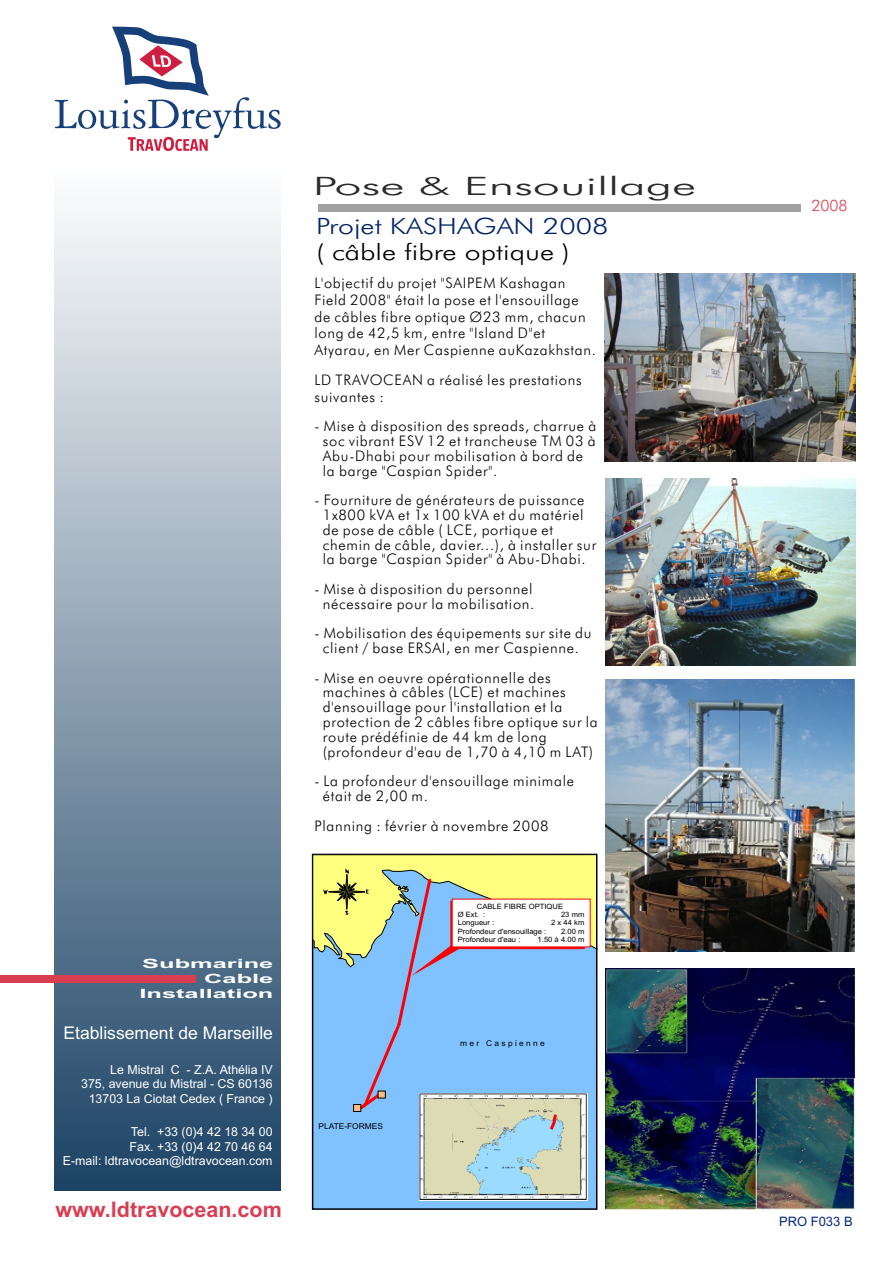
<style>
.page{position:relative;width:893px;height:1262px;background:#fff}
.page>*{position:absolute;margin:0;border:0;box-sizing:border-box;transform-origin:0 0}
.t1{font:300 25.35px "Futura BT";color:#2b2929;scale:1.92 1}
.t2{font:300 22.5px "Futura BT";color:#000;scale:1.26 1}
.t3{font:300 22.5px "Futura BT";color:#002469;scale:1.26 1}
.t4{font:700 21.45px "Arial";color:#d93d52}
.t5{font:17.55px "Arial";color:#fff}
.t6{font:300 15.75px "Futura BT";color:#d93d52}
.t7{font:300 14.55px/14.9px "Futura BT";letter-spacing:.05em;color:#000}
.t8{font:13.05px "Arial";color:#052980}
.t9{font:700 12.75px/14.7px "Arial";color:#fff;text-align:right;scale:1.99 1}
.t10{font:12.45px/14.2px "Arial";color:#fff;text-align:right}
.t11{font:7.95px "Arial";color:#000;scale:1.04 1}
.t12{font:7.35px/8.4px "Arial";color:#000;scale:1.04 1}
</style>
<div class="page">
<img style="left:605px;top:679px;width:250px;height:272px">
<svg style="left:311px;top:853px;width:287px;height:357px;background:#80b9ed"></svg>
<div style="left:318px;top:205px;width:483px;height:7px;background:#a1a1a1"></div>
<img style="left:605px;top:479px;width:250px;height:187px">
<img style="left:605px;top:274px;width:250px;height:188px">
<img style="left:605px;top:968px;width:250px;height:241px">
<img style="left:419px;top:1133px;width:168px;height:67px">
<svg style="left:312px;top:854px;width:286px;height:279px;background:#a7c9d5"></svg>
<img style="left:55px;top:210px;width:226px;height:980px">
<div style="left:0;top:975px;width:195px;height:7px;background:#d93d52"></div>
<svg style="left:55px;top:27px;width:226px;height:124px"></svg>
<p class="t9" style="left:139px;top:957px;width:69px">Submarine<br>Cable<br>Installation</p>
<p class="t5" style="left:63px;top:1026px;width:211px">Etablissement de Marseille</p>
<p class="t10" style="left:81px;top:1063px;width:193px">Le Mistral C - Z.A. Athélia IV<br>375, avenue du Mistral - CS 60136<br>13703 La Ciotat Cedex ( France )</p>
<p class="t10" style="left:63px;top:1125px;width:211px">Tel. +33 (0)4 42 18 34 00<br>Fax. +33 (0)4 42 70 46 64<br>E-mail: ldtravocean@ldtravocean.com</p>
<h3 class="t4" style="left:55px;top:1201px;width:228px">www.ldtravocean.com</h3>
<h1 class="t1" style="left:313px;top:175px;width:201px">Pose &amp; Ensouillage</h1>
<h2 class="t3" style="left:316px;top:217px;width:233px">Projet KASHAGAN 2008</h2>
<h2 class="t2" style="left:316px;top:242px;width:203px">( câble fibre optique )</h2>
<p class="t7" style="left:314px;top:276px;width:283px;line-height:16.8px">L'objectif du projet "SAIPEM Kashagan Field 2008" était la pose et l'ensouillage de câbles fibre optique Ø23 mm, chacun long de 42,5 km, entre "Island D"et Atyarau, en Mer Caspienne auKazakhstan.</p>
<p class="t7" style="left:314px;top:373px;width:269px;line-height:16.8px">LD TRAVOCEAN a réalisé les prestations suivantes :</p>
<p class="t7" style="left:323px;top:420px;width:275px;text-indent:-8px">- Mise à disposition des spreads, charrue à soc vibrant ESV 12 et trancheuse TM 03 à Abu-Dhabi pour mobilisation à bord de la barge "Caspian Spider".</p>
<p class="t7" style="left:323px;top:494px;width:275px;text-indent:-8px">- Fourniture de générateurs de puissance 1x800 kVA et 1x 100 kVA et du matériel de pose de câble ( LCE, portique et chemin de câble, davier...), à installer sur la barge "Caspian Spider" à Abu-Dhabi.</p>
<p class="t7" style="left:314px;top:582px;width:221px;text-align:center">- Mise à disposition du personnel nécessaire pour la mobilisation.</p>
<p class="t7" style="left:314px;top:627px;width:278px;text-align:center">- Mobilisation des équipements sur site du client / base ERSAI, en mer Caspienne.</p>
<p class="t7" style="left:323px;top:671px;width:276px;text-indent:-8px">- Mise en oeuvre opérationnelle des machines à câbles (LCE) et machines d'ensouillage pour l'installation et la protection de 2 câbles fibre optique sur la route prédéfinie de 44 km de long (profondeur d'eau de 1,70 à 4,10 m LAT)</p>
<p class="t7" style="left:323px;top:775px;width:253px;text-indent:-8px">- La profondeur d'ensouillage minimale était de 2,00 m.</p>
<p class="t7" style="left:314px;top:819px;width:236px">Planning : février à novembre 2008</p>
<p class="t12" style="left:458px;top:902px;width:103px;text-indent:19px">CABLE FIBRE OPTIQUE<br>Ø Ext. :<br>Longueur :<br>Profondeur d'ensouillage :<br>Profondeur d'eau :</p>
<p class="t12" style="left:537px;top:911px;width:46px;text-align:right">23 mm<br>2 x 44 km<br>2.00 m<br>1.50 à 4.00 m</p>
<p class="t11" style="left:318px;top:1123px;width:64px">PLATE-FORMES</p>
<p class="t11" style="left:460px;top:1039px;width:83px">m e r C a s p i e n n e</p>
<p class="t6" style="left:811px;top:199px;width:38px">2008</p>
<p class="t8" style="left:779px;top:1216px;width:75px">PRO F033 B</p>
</div>
